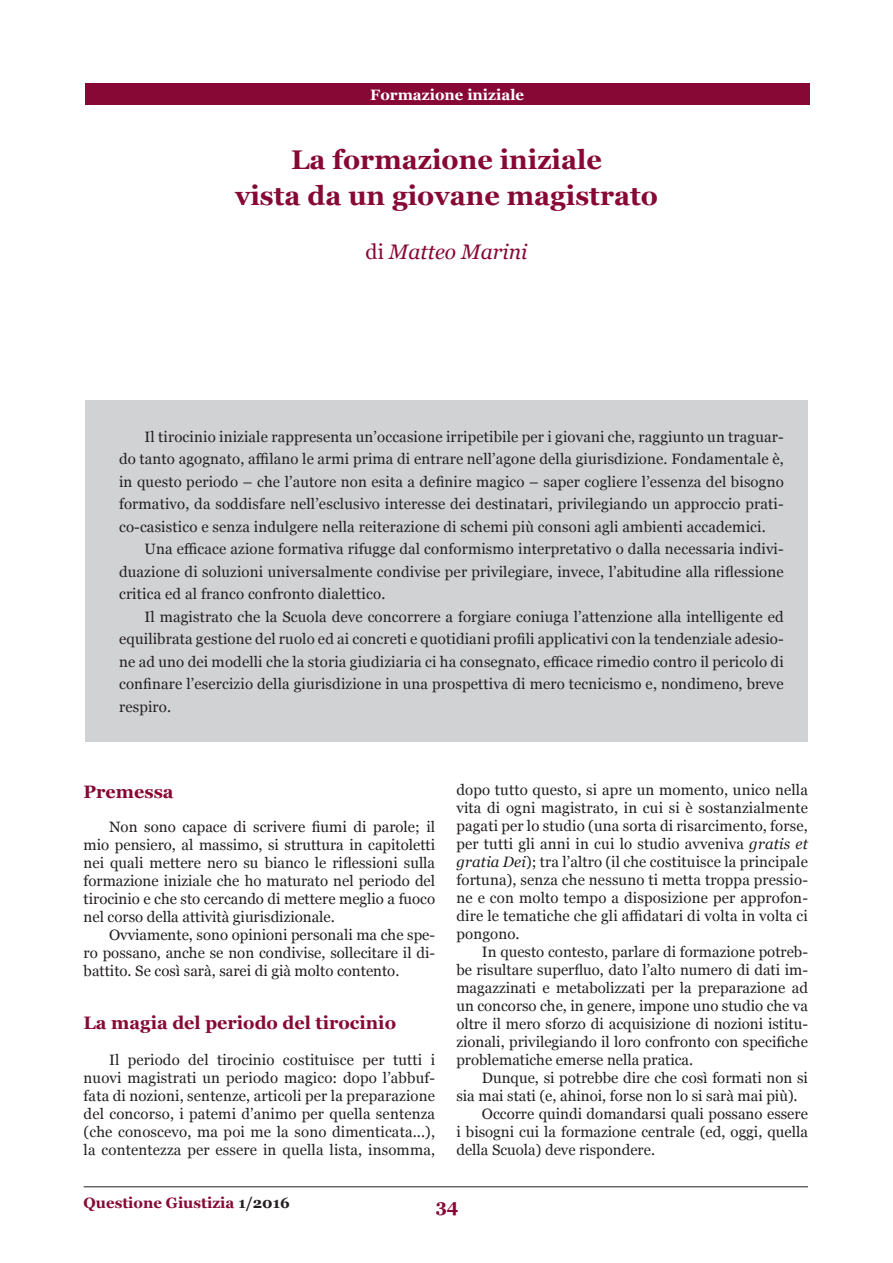
<style>
.page{position:relative;width:893px;height:1263px;background:#fff}
.page>*{position:absolute;margin:0;border:0;box-sizing:border-box;transform-origin:0 0}
.titolo{font:700 27px/36px "Georgia";color:#870835;text-align:center}
.t1{font:italic 21px "Georgia";color:#870835}
.sottotitolo1{font:700 18px "Georgia";color:#870835}
.testo{font:15px/18px "Georgia";color:#231f20;text-align:justify}
.t2{font:700 15px "Georgia";color:#870835}
.t3{font:700 15px "Georgia";color:#fff}
.s1{font-style:normal}
.s2{font-style:italic}
.s3{color:#231f20}
</style>
<div class="page">
<hr style="left:84px;top:1186px;width:724px;height:1px;background:#231f20">
<div style="left:85px;top:83px;width:724px;height:22px;background:#870835"></div>
<div style="left:85px;top:401px;width:723px;height:341px;background:#d1d2d4"></div>
<p class="t3" style="left:370px;top:85px;width:155px">Formazione iniziale</p>
<p class="titolo" style="left:235px;top:142px;width:424px">La formazione iniziale<br>vista da un giovane magistrato</p>
<p class="t1" style="left:366px;top:239px;width:163px"><span class="s1">di</span> Matteo Marini</p>
<p class="testo" style="left:119px;top:425px;width:666px;line-height:22.5px;text-indent:26px">Il tirocinio iniziale rappresenta un’occasione irripetibile per i giovani che, raggiunto un traguar&shy;do tanto agognato, affilano le armi prima di entrare nell’agone della giurisdizione. Fondamentale è, in questo periodo – che l’autore non esita a definire magico – saper cogliere l’essenza del bisogno formativo, da soddisfare nell’esclusivo interesse dei destinatari, privilegiando un approccio prati&shy;co-casistico e senza indulgere nella reiterazione di schemi più consoni agli ambienti accademici.</p>
<p class="testo" style="left:119px;top:538px;width:666px;line-height:22.5px;text-indent:26px">Una efficace azione formativa rifugge dal conformismo interpretativo o dalla necessaria indivi&shy;duazione di soluzioni universalmente condivise per privilegiare, invece, l’abitudine alla riflessione critica ed al franco confronto dialettico.</p>
<p class="testo" style="left:119px;top:605px;width:666px;line-height:22.5px;text-indent:26px">Il magistrato che la Scuola deve concorrere a forgiare coniuga l’attenzione alla intelligente ed equilibrata gestione del ruolo ed ai concreti e quotidiani profili applicativi con la tendenziale adesio&shy;ne ad uno dei modelli che la storia giudiziaria ci ha consegnato, efficace rimedio contro il pericolo di confinare l’esercizio della giurisdizione in una prospettiva di mero tecnicismo e, nondimeno, breve respiro.</p>
<p class="sottotitolo1" style="left:84px;top:780px;width:92px">Premessa</p>
<p class="testo" style="left:84px;top:818px;width:353px;text-indent:26px">Non sono capace di scrivere fiumi di parole; il mio pensiero, al massimo, si struttura in capitoletti nei quali mettere nero su bianco le riflessioni sulla formazione iniziale che ho maturato nel periodo del tirocinio e che sto cercando di mettere meglio a fuoco nel corso della attività giurisdizionale.</p>
<p class="testo" style="left:84px;top:926px;width:353px;text-indent:26px">Ovviamente, sono opinioni personali ma che spe&shy;ro possano, anche se non condivise, sollecitare il di&shy;battito. Se così sarà, sarei di già molto contento.</p>
<p class="sottotitolo1" style="left:84px;top:1011px;width:314px">La magia del periodo del tirocinio</p>
<p class="testo" style="left:84px;top:1051px;width:353px;text-indent:26px">Il periodo del tirocinio costituisce per tutti i nuovi magistrati un periodo magico: dopo l’abbuf&shy;fata di nozioni, sentenze, articoli per la preparazione del concorso, i patemi d’animo per quella sentenza (che conoscevo, ma poi me la sono dimenticata...), la contentezza per essere in quella lista, insomma,</p>
<p class="testo" style="left:456px;top:781px;width:353px">dopo tutto questo, si apre un momento, unico nella vita di ogni magistrato, in cui si è sostanzialmente pagati per lo studio (una sorta di risarcimento, forse, per tutti gli anni in cui lo studio avveniva <span class="s2">gratis et gratia Dei</span>); tra l’altro (il che costituisce la principale fortuna), senza che nessuno ti metta troppa pressio&shy;ne e con molto tempo a disposizione per approfon&shy;dire le tematiche che gli affidatari di volta in volta ci pongono.</p>
<p class="testo" style="left:456px;top:943px;width:353px;text-indent:26px">In questo contesto, parlare di formazione potreb&shy;be risultare superfluo, dato l’alto numero di dati im&shy;magazzinati e metabolizzati per la preparazione ad un concorso che, in genere, impone uno studio che va oltre il mero sforzo di acquisizione di nozioni istitu&shy;zionali, privilegiando il loro confronto con specifiche problematiche emerse nella pratica.</p>
<p class="testo" style="left:456px;top:1069px;width:353px;text-indent:26px">Dunque, si potrebbe dire che così formati non si sia mai stati (e, ahinoi, forse non lo si sarà mai più).</p>
<p class="testo" style="left:456px;top:1105px;width:353px;text-indent:26px">Occorre quindi domandarsi quali possano essere i bisogni cui la formazione centrale (ed, oggi, quella della Scuola) deve rispondere.</p>
<p class="t2" style="left:84px;top:1193px;width:208px">Questione Giustizia <span class="s3">1/2016</span></p>
<p class="sottotitolo1" style="left:436px;top:1194px;width:24px">34</p>
</div>
